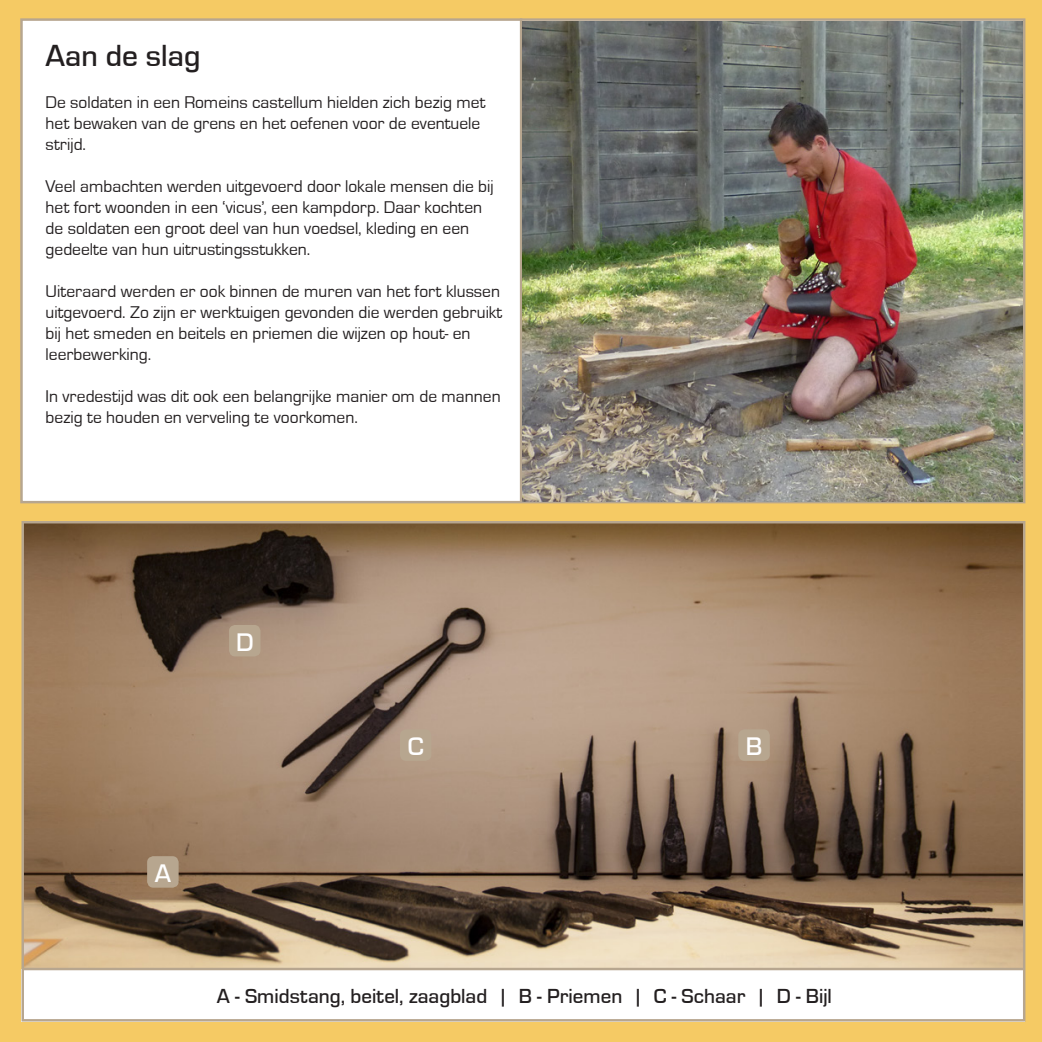
<style>
.page{position:relative;width:1042px;height:1042px;background:#f5ca64}
.page>*{position:absolute;margin:0;border:0;box-sizing:border-box;transform-origin:0 0}
.t1{font:31.5px "Eurostile Becker Med";color:#231f20}
.t2{font:26.25px "Eurostile Becker Med";color:#fff}
.t3{font:21px "Eurostile Becker Med";color:#231f20}
.t4{font:17.5px/21px "Eurostile Becker";color:#231f20}
</style>
<div class="page">
<div style="left:20px;top:18px;width:1005px;height:485px;background:#fff;border:2px solid #b7a68f"></div>
<img style="left:24px;top:524px;width:998px;height:444px">
<div style="left:21px;top:969px;width:1004px;height:52px;background:#fff"></div>
<div style="left:147px;top:856px;width:32px;height:31px;background:#b7a68f;border-radius:6px"></div>
<div style="left:738px;top:729px;width:32px;height:32px;background:#b7a68f;border-radius:6px"></div>
<div style="left:400px;top:729px;width:31px;height:32px;background:#b7a68f;border-radius:6px"></div>
<div style="left:229px;top:625px;width:31px;height:31px;background:#b7a68f;border-radius:6px"></div>
<hr style="left:23px;top:968px;width:1001px;height:2px;background:#b7a68f">
<hr style="left:520px;top:18px;width:2px;height:483px;background:#b7a68f">
<img style="left:522px;top:21px;width:500px;height:480px">
<h1 class="t1" style="left:46px;top:38px;width:156px">Aan de slag</h1>
<p class="t4" style="left:46px;top:92px;width:441px">De soldaten in een Romeins castellum hielden zich bezig met het bewaken van de grens en het oefenen voor de eventuele strijd.</p>
<p class="t4" style="left:46px;top:176px;width:450px">Veel ambachten werden uitgevoerd door lokale mensen die bij het fort woonden in een ‘vicus’, een kampdorp. Daar kochten de soldaten een groot deel van hun voedsel, kleding en een gedeelte van hun uitrustingsstukken.</p>
<p class="t4" style="left:46px;top:281px;width:458px">Uiteraard werden er ook binnen de muren van het fort klussen uitgevoerd. Zo zijn er werktuigen gevonden die werden gebruikt bij het smeden en beitels en priemen die wijzen op hout- en leerbewerking.</p>
<p class="t4" style="left:46px;top:386px;width:456px">In vredestijd was dit ook een belangrijke manier om de mannen bezig te houden en verveling te voorkomen.</p>
<h2 class="t2" style="left:155px;top:859px;width:18px">A</h2>
<h2 class="t2" style="left:236px;top:628px;width:19px">D</h2>
<h2 class="t2" style="left:408px;top:732px;width:17px">C</h2>
<h2 class="t2" style="left:746px;top:732px;width:18px">B</h2>
<p class="t3" style="left:217px;top:984px;width:616px">A - Smidstang, beitel, zaagblad | B - Priemen | C - Schaar | D - Bijl</p>
</div>
